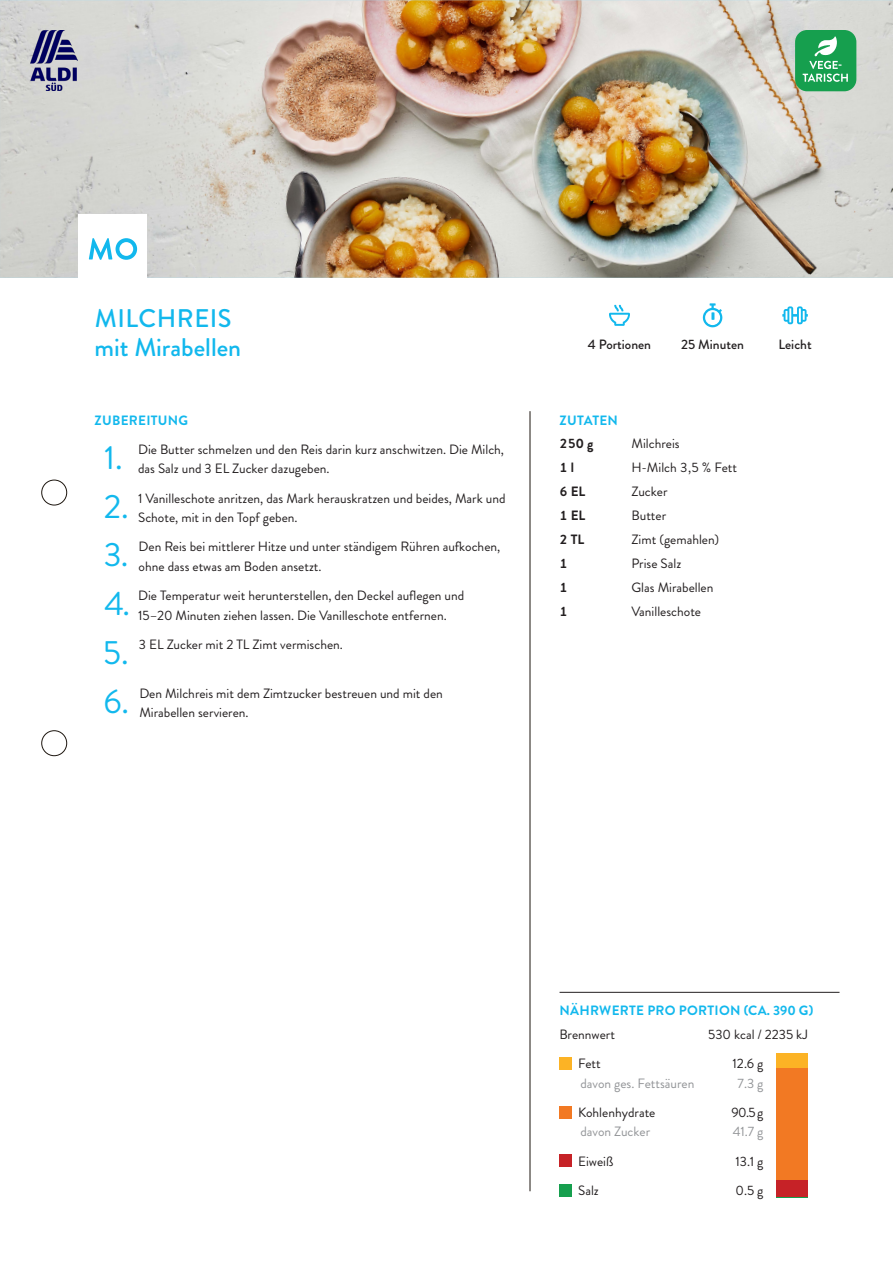
<style>
.page{position:relative;width:893px;height:1263px;background:#fff}
.page>*{position:absolute;margin:0;border:0;box-sizing:border-box;transform-origin:0 0}
.Zubereitungsliste{font:33.6px "Brandon Grotesque";color:#12b8ed}
.Headline_1{font:500 25.5px "Brandon Grotesque";color:#12b8ed}
.Headline_1-2{font:500 25.5px "Brandon Grotesque";letter-spacing:.02em;color:#12b8ed}
.Zubereitungsliste-2{font:13.5px/19.5px "Brandon Grotesque";color:#231f20}
.Absatzformat_1{font:13.5px "Brandon Grotesque";color:#231f20}
.Headline_2{font:700 13.5px "Brandon Grotesque";letter-spacing:.02em;color:#12b8ed}
.Naehrwerte_Liste{font:13.5px "Brandon Grotesque";color:#231f20}
.Naehrwerte_Liste-2{font:13.5px "Brandon Grotesque";color:#939598}
.txt{font:500 13.5px "Brandon Grotesque";color:#231f20}
.Headline_2-2{font:13.5px "Brandon Grotesque";color:#231f20}
.Absatzformat_1-2{font:700 13.5px "Brandon Grotesque";color:#231f20}
</style>
<div class="page">
<div style="left:42px;top:480px;width:25px;height:25px;border:1px solid #1d160f;border-radius:50%"></div>
<div style="left:42px;top:730px;width:25px;height:26px;border:1px solid #1d160f;border-radius:50%"></div>
<div style="left:559px;top:1057px;width:13px;height:13px;background:#fcb325"></div>
<div style="left:559px;top:1105px;width:13px;height:13px;background:#f27923"></div>
<div style="left:559px;top:1154px;width:13px;height:13px;background:#c62227"></div>
<div style="left:559px;top:1183px;width:13px;height:13px;background:#169f4e"></div>
<hr style="left:530px;top:411px;width:1px;height:780px;background:#1d160f">
<hr style="left:560px;top:992px;width:279px;height:1px;background:#231f20">
<svg style="left:782px;top:306px;width:26px;height:18px"></svg>
<svg style="left:703px;top:303px;width:19px;height:24px"></svg>
<svg style="left:609px;top:305px;width:21px;height:21px"></svg>
<img style="left:0;top:0;width:893px;height:278px">
<div style="left:78px;top:214px;width:69px;height:69px;background:#fff"></div>
<svg style="left:89px;top:238px;width:48px;height:22px"></svg>
<div style="left:777px;top:1053px;width:31px;height:15px;background:#fcb325"></div>
<div style="left:777px;top:1068px;width:31px;height:113px;background:#f27923"></div>
<img style="left:30px;top:30px;width:47px;height:60px">
<div style="left:795px;top:30px;width:61px;height:61px;background:#169f4e;border-radius:12px"></div>
<svg style="left:803px;top:36px;width:45px;height:46px"></svg>
<div style="left:777px;top:1181px;width:31px;height:16px;background:#c62227"></div>
<p class="Headline_1-2" style="left:95px;top:301px;width:138px">MILCHREIS</p>
<p class="Headline_1" style="left:94px;top:330px;width:148px">mit Mirabellen</p>
<p class="Headline_2" style="left:95px;top:411px;width:95px">ZUBEREITUNG</p>
<p class="Zubereitungsliste" style="left:104px;top:434px;width:20px">1.</p>
<p class="Zubereitungsliste-2" style="left:138px;top:440px;width:367px">Die Butter schmelzen und den Reis darin kurz anschwitzen. Die Milch, das Salz und 3 EL Zucker dazugeben.</p>
<p class="Zubereitungsliste" style="left:104px;top:483px;width:27px">2.</p>
<p class="Zubereitungsliste-2" style="left:138px;top:488px;width:369px">1 Vanilleschote anritzen, das Mark herauskratzen und beides, Mark und<br>Schote, mit in den Topf geben.</p>
<p class="Zubereitungsliste" style="left:104px;top:532px;width:26px">3.</p>
<p class="Zubereitungsliste-2" style="left:139px;top:537px;width:363px">Den Reis bei mittlerer Hitze und unter ständigem Rühren aufkochen, ohne dass etwas am Boden ansetzt.</p>
<p class="Zubereitungsliste" style="left:105px;top:580px;width:27px">4.</p>
<p class="Zubereitungsliste-2" style="left:138px;top:586px;width:328px">Die Temperatur weit herunterstellen, den Deckel auflegen und<br>15–20 Minuten ziehen lassen. Die Vanilleschote entfernen.</p>
<p class="Zubereitungsliste" style="left:103px;top:629px;width:27px">5.</p>
<p class="Zubereitungsliste-2" style="left:139px;top:635px;width:206px">3 EL Zucker mit 2 TL Zimt vermischen.</p>
<p class="Zubereitungsliste" style="left:103px;top:678px;width:27px">6.</p>
<p class="Zubereitungsliste-2" style="left:139px;top:683px;width:305px">Den Milchreis mit dem Zimtzucker bestreuen und mit den<br>Mirabellen servieren.</p>
<p class="txt" style="left:588px;top:335px;width:65px">4 Portionen</p>
<p class="txt" style="left:681px;top:335px;width:64px">25 Minuten</p>
<p class="txt" style="left:778px;top:335px;width:35px">Leicht</p>
<p class="Headline_2" style="left:560px;top:411px;width:60px">ZUTATEN</p>
<p class="Absatzformat_1-2" style="left:560px;top:434px;width:35px">250 g</p>
<p class="Absatzformat_1" style="left:631px;top:434px;width:50px">Milchreis</p>
<p class="Absatzformat_1-2" style="left:560px;top:458px;width:16px">1 l</p>
<p class="Absatzformat_1" style="left:631px;top:458px;width:107px">H-Milch 3,5 % Fett</p>
<p class="Absatzformat_1-2" style="left:560px;top:482px;width:27px">6 EL</p>
<p class="Absatzformat_1" style="left:631px;top:482px;width:37px">Zucker</p>
<p class="Absatzformat_1-2" style="left:560px;top:506px;width:27px">1 EL</p>
<p class="Absatzformat_1" style="left:631px;top:506px;width:36px">Butter</p>
<p class="Absatzformat_1-2" style="left:559px;top:530px;width:26px">2 TL</p>
<p class="Absatzformat_1" style="left:631px;top:530px;width:89px">Zimt (gemahlen)</p>
<p class="Absatzformat_1-2" style="left:559px;top:554px;width:10px">1</p>
<p class="Absatzformat_1" style="left:631px;top:554px;width:51px">Prise Salz</p>
<p class="Absatzformat_1-2" style="left:559px;top:578px;width:10px">1</p>
<p class="Absatzformat_1" style="left:631px;top:578px;width:83px">Glas Mirabellen</p>
<p class="Absatzformat_1-2" style="left:559px;top:602px;width:10px">1</p>
<p class="Absatzformat_1" style="left:631px;top:602px;width:71px">Vanilleschote</p>
<p class="Headline_2" style="left:559px;top:1000px;width:255px">NÄHRWERTE PRO PORTION (CA. 390 G)</p>
<p class="Headline_2-2" style="left:559px;top:1025px;width:57px">Brennwert</p>
<p class="Headline_2-2" style="left:708px;top:1025px;width:101px">530 kcal / 2235 kJ</p>
<p class="Naehrwerte_Liste" style="left:578px;top:1054px;width:24px">Fett</p>
<p class="Naehrwerte_Liste-2" style="left:580px;top:1074px;width:116px">davon ges. Fettsäuren</p>
<p class="Naehrwerte_Liste" style="left:733px;top:1054px;width:32px">12.6 g</p>
<p class="Naehrwerte_Liste-2" style="left:738px;top:1074px;width:27px">7.3 g</p>
<p class="Naehrwerte_Liste" style="left:578px;top:1103px;width:79px">Kohlenhydrate</p>
<p class="Naehrwerte_Liste-2" style="left:580px;top:1122px;width:71px">davon Zucker</p>
<p class="Naehrwerte_Liste" style="left:732px;top:1103px;width:33px">90.5 g</p>
<p class="Naehrwerte_Liste-2" style="left:733px;top:1122px;width:32px">41.7 g</p>
<p class="Naehrwerte_Liste" style="left:578px;top:1152px;width:37px">Eiweiß</p>
<p class="Naehrwerte_Liste" style="left:735px;top:1152px;width:29px">13.1 g</p>
<p class="Naehrwerte_Liste" style="left:578px;top:1181px;width:22px">Salz</p>
<p class="Naehrwerte_Liste" style="left:735px;top:1181px;width:29px">0.5 g</p>
</div>
